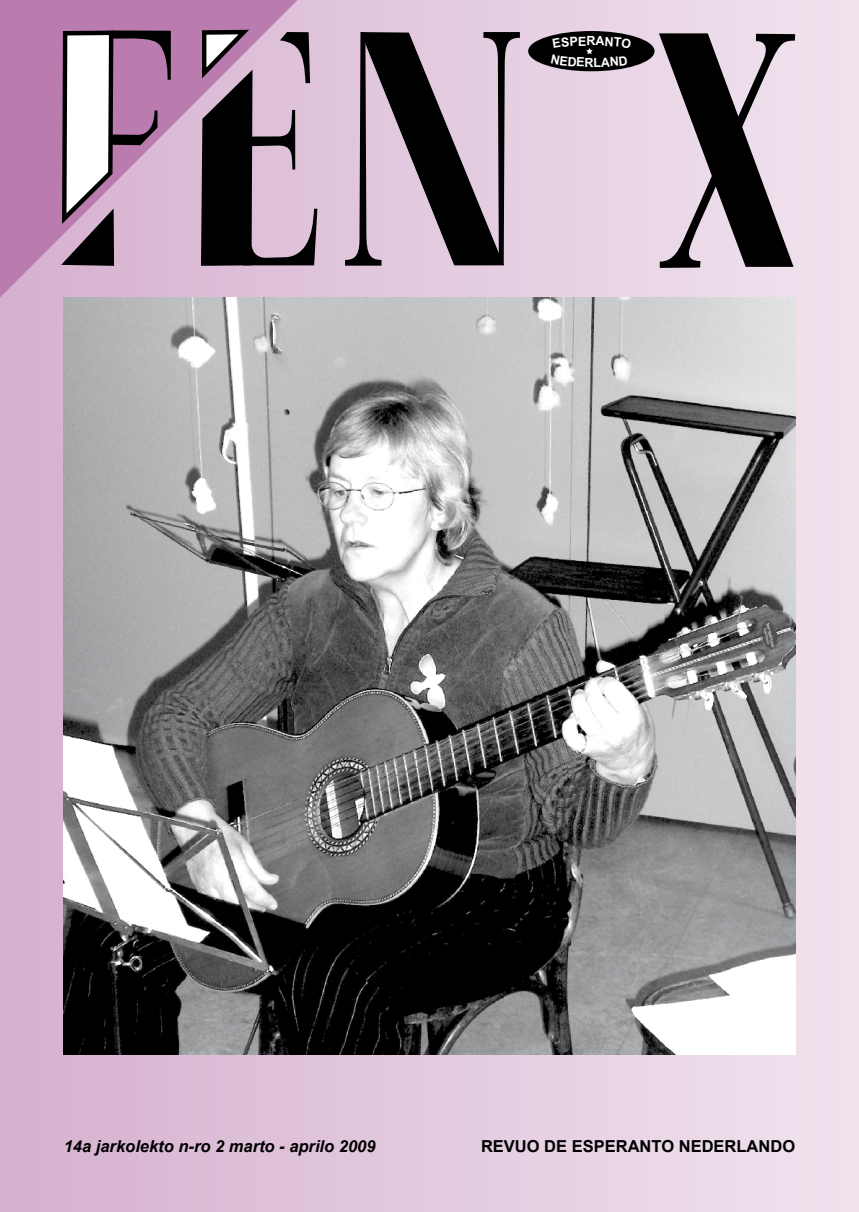
<style>
.page{position:relative;width:859px;height:1212px;background:#fff}
.page>*{position:absolute;margin:0;border:0;box-sizing:border-box;transform-origin:0 0}
.t1{font:italic 700 16.5px "Arial";color:#000}
.t2{font:700 16.5px "Arial";color:#000}
.t3{font:700 12.75px "Arial";color:#fff}
</style>
<div class="page">
<div style="left:0;top:0;width:859px;height:1212px;background:linear-gradient(to right,#d4afcd,#f0e3ee)"></div>
<svg style="left:0;top:0;width:319px;height:298px;background:#c694bd"></svg>
<div style="left:528px;top:31px;width:126px;height:40px;background:#000;border-radius:50%"></div>
<svg style="left:659px;top:33px;width:136px;height:235px;background:#897f87"></svg>
<svg style="left:345px;top:32px;width:175px;height:234px;background:#8f808d"></svg>
<svg style="left:200px;top:30px;width:117px;height:236px;background:#816f7e"></svg>
<svg style="left:61px;top:30px;width:110px;height:236px"></svg>
<img style="left:64px;top:298px;width:731px;height:756px">
<svg style="left:551px;top:48px;width:80px;height:19px"></svg>
<p class="t3" style="left:586px;top:33px;width:10px">R</p>
<p class="t1" style="left:64px;top:1135px;width:313px">14a jarkolekto n-ro 2 marto - aprilo 2009</p>
<p class="t2" style="left:481px;top:1135px;width:316px">REVUO DE ESPERANTO NEDERLANDO</p>
</div>
